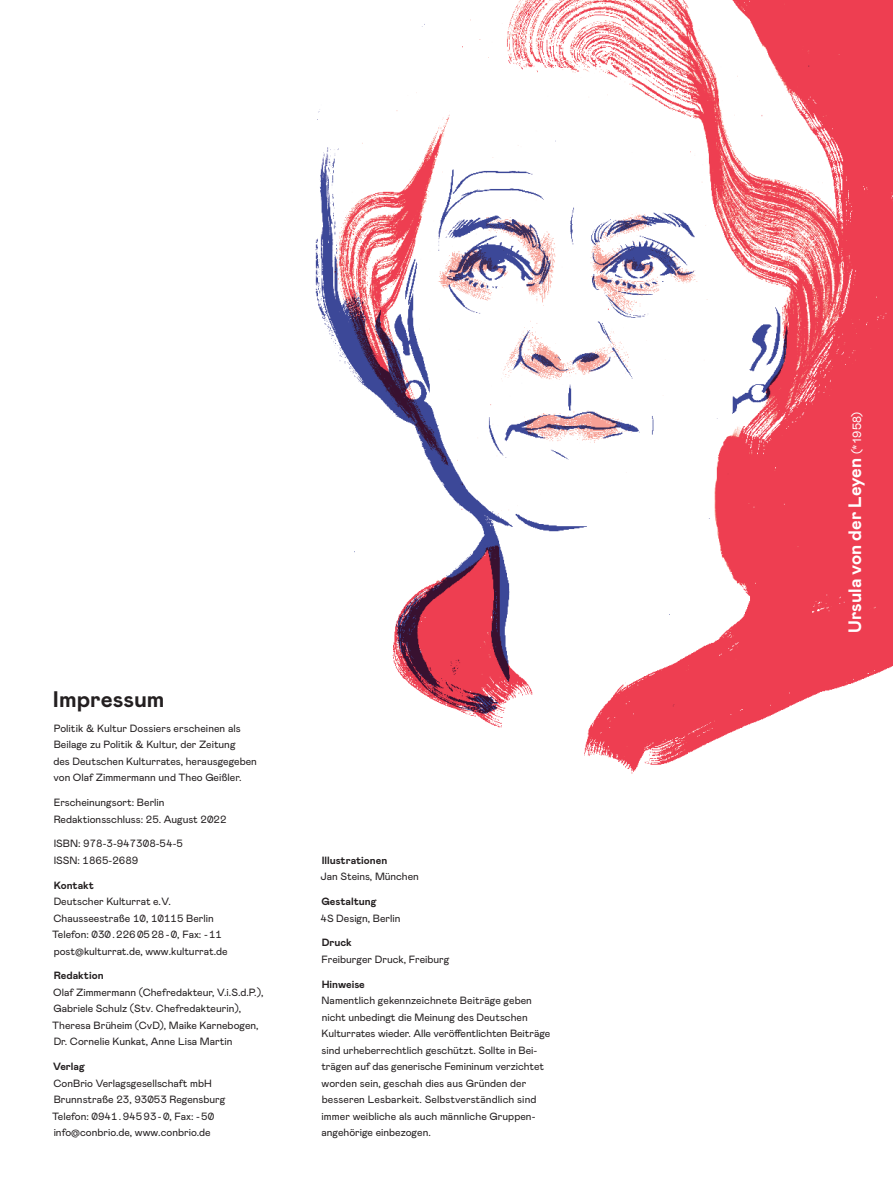
<style>
.page{position:relative;width:893px;height:1191px;background:#fff}
.page>*{position:absolute;margin:0;border:0;box-sizing:border-box;transform-origin:0 0}
.t1{font:700 22.5px "Mabry Pro";color:#231f20}
.t2{font:700 18px "Mabry Pro";color:#fff}
.t3{font:10.5px/16.5px "Mabry Pro";color:#231f20}
.t4{font:700 10.5px "Mabry Pro";color:#231f20}
.s1{font-weight:400;font-size:12px}
</style>
<div class="page">
<img style="left:315px;top:0;width:578px;height:774px">
<h1 class="t1" style="left:53px;top:683px;width:113px">Impressum</h1>
<p class="t3" style="left:53px;top:719px;width:205px">Politik &amp; Kultur Dossiers erscheinen als Beilage zu Politik &amp; Kultur, der Zeitung<br>des Deutschen Kulturrates, herausgegeben von Olaf Zimmermann und Theo Geißler.</p>
<p class="t3" style="left:54px;top:793px;width:174px">Erscheinungsort: Berlin<br>Redaktionsschluss: 25. August 2022</p>
<p class="t3" style="left:54px;top:835px;width:131px">ISBN: 978-3-947308-54-5<br>ISSN: 1865-2689</p>
<p class="t4" style="left:54px;top:877px;width:42px">Kontakt</p>
<p class="t3" style="left:52px;top:892px;width:177px">Deutscher Kulturrat e.V.<br>Chausseestraße 10, 10115 Berlin Telefon: 030.2260528-0, Fax: -11 post@kulturrat.de, www.kulturrat.de</p>
<p class="t4" style="left:54px;top:968px;width:51px">Redaktion</p>
<p class="t3" style="left:52px;top:983px;width:213px">Olaf Zimmermann (Chefredakteur, V.i.S.d.P.), Gabriele Schulz (Stv. Chefredakteurin), Theresa Brüheim (CvD), Maike Karnebogen, Dr. Cornelie Kunkat, Anne Lisa Martin</p>
<p class="t4" style="left:53px;top:1059px;width:33px">Verlag</p>
<p class="t3" style="left:52px;top:1074px;width:175px">ConBrio Verlagsgesellschaft mbH Brunnstraße 23, 93053 Regensburg Telefon: 0941.94593-0, Fax: -50 info@conbrio.de, www.conbrio.de</p>
<p class="t4" style="left:322px;top:852px;width:67px">Illustrationen</p>
<p class="t3" style="left:321px;top:867px;width:100px">Jan Steins, München</p>
<p class="t4" style="left:321px;top:894px;width:57px">Gestaltung</p>
<p class="t3" style="left:321px;top:909px;width:81px">4S Design, Berlin</p>
<p class="t4" style="left:322px;top:935px;width:32px">Druck</p>
<p class="t3" style="left:322px;top:950px;width:129px">Freiburger Druck, Freiburg</p>
<p class="t4" style="left:322px;top:976px;width:45px">Hinweise</p>
<p class="t3" style="left:321px;top:991px;width:230px">Namentlich gekennzeichnete Beiträge geben nicht unbedingt die Meinung des Deutschen Kulturrates wieder. Alle veröffentlichten Beiträge sind urheberrechtlich geschützt. Sollte in Bei&shy;trägen auf das generische Femininum verzichtet worden sein, geschah dies aus Gründen der besseren Lesbarkeit. Selbstverständlich sind immer weibliche als auch männliche Gruppen&shy;angehörige einbezogen.</p>
<h2 class="t2" style="left:842px;top:633px;width:222px;rotate:-90deg">Ursula von der Leyen <span class="s1">(* 1958)</span></h2>
</div>
